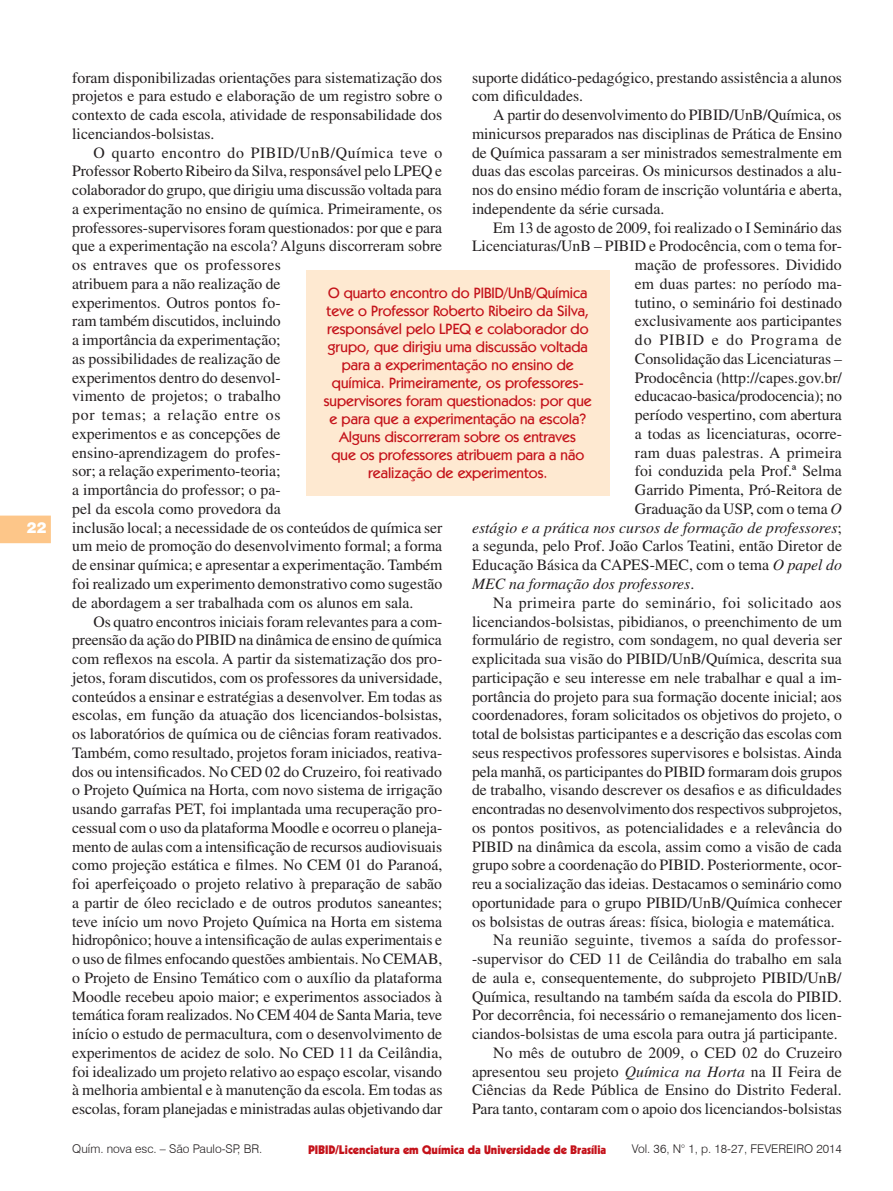
<style>
.page{position:relative;width:893px;height:1191px;background:#fff}
.page>*{position:absolute;margin:0;border:0;box-sizing:border-box;transform-origin:0 0}
.t1{font:15.75px/18.8px "Times";color:#231f20;text-align:justify}
.t2{font:italic 15.75px "Times";color:#231f20}
.t3{font:15.75px "Times";letter-spacing:.055em;color:#231f20}
.Olho{font:500 15px/18px "Kabel IT Cby BT";color:#c4121a;text-align:center}
.t4{font:900 15px "Swiss 721 BT";color:#fff}
.t5{font:300 12px "Swiss 721 BT";color:#231f20}
.t6{font:900 12px "Kabel";color:#c4121a}
.s1{font-style:italic}
.s2{font-style:normal}
</style>
<div class="page">
<svg style="left:0;top:515px;width:51px;height:28px"></svg>
<div style="left:306px;top:270px;width:303px;height:225px;background:#fee9d1"></div>
<p class="t4" style="left:27px;top:518px;width:21px">22</p>
<p class="t1" style="left:72px;top:68px;width:371px">foram disponibilizadas orientações para sistematização dos projetos e para estudo e elaboração de um registro sobre o contexto de cada escola, atividade de responsabilidade dos licenciandos-bolsistas.</p>
<p class="t1" style="left:72px;top:143px;width:372px;text-align:left;text-indent:21px">O quarto encontro do PIBID/UnB/Química teve o Professor Roberto Ribeiro da Silva, responsável pelo LPEQ e colaborador do grupo, que dirigiu uma discussão voltada para a experimentação no ensino de química. Primeiramente, os professores-supervisores foram questionados: por que e para que a experimentação na escola? Alguns discorreram sobre os entraves que os professores<br>atribuem para a não realização de<br>experimentos. Outros pontos fo-<br>ram também discutidos, incluindo<br>a importância da experimentação;<br>as possibilidades de realização de<br>experimentos dentro do desenvol-<br>vimento de projetos; o trabalho<br>por temas; a relação entre os<br>experimentos e as concepções de<br>ensino-aprendizagem do profes-<br>sor; a relação experimento-teoria;<br>a importância do professor; o pa-<br>pel da escola como provedora da<br>inclusão local; a necessidade de os conteúdos de química ser um meio de promoção do desenvolvimento formal; a forma de ensinar química; e apresentar a experimentação. Também foi realizado um experimento demonstrativo como sugestão de abordagem a ser trabalhada com os alunos em sala.</p>
<p class="t1" style="left:72px;top:612px;width:372px;text-indent:21px">Os quatro encontros iniciais foram relevantes para a com&shy;preensão da ação do PIBID na dinâmica de ensino de química com reflexos na escola. A partir da sistematização dos pro&shy;jetos, foram discutidos, com os professores da universidade, conteúdos a ensinar e estratégias a desenvolver. Em todas as escolas, em função da atuação dos licenciandos-bolsistas, os laboratórios de química ou de ciências foram reativados.<br>Também, como resultado, projetos foram iniciados, reativa&shy;dos ou intensificados. No CED 02 do Cruzeiro, foi reativado o Projeto Química na Horta, com novo sistema de irrigação usando garrafas PET, foi implantada uma recuperação pro&shy;cessual com o uso da plataforma Moodle e ocorreu o planeja&shy;mento de aulas com a intensificação de recursos audiovisuais como projeção estática e filmes. No CEM 01 do Paranoá, foi aperfeiçoado o projeto relativo à preparação de sabão a partir de óleo reciclado e de outros produtos saneantes; teve início um novo Projeto Química na Horta em sistema hidropônico; houve a intensificação de aulas experimentais e o uso de filmes enfocando questões ambientais. No CEMAB, o Projeto de Ensino Temático com o auxílio da plataforma Moodle recebeu apoio maior; e experimentos associados à temática foram realizados. No CEM 404 de Santa Maria, teve início o estudo de permacultura, com o desenvolvimento de experimentos de acidez de solo. No CED 11 da Ceilândia, foi idealizado um projeto relativo ao espaço escolar, visando à melhoria ambiental e à manutenção da escola. Em todas as escolas, foram planejadas e ministradas aulas objetivando dar</p>
<p class="t1" style="left:472px;top:68px;width:371px">suporte didático-pedagógico, prestando assistência a alunos com dificuldades.</p>
<p class="t1" style="left:472px;top:105px;width:371px;text-indent:21px">A partir do desenvolvimento do PIBID/UnB/Química, os minicursos preparados nas disciplinas de Prática de Ensino de Química passaram a ser ministrados semestralmente em duas das escolas parceiras. Os minicursos destinados a alu&shy;nos do ensino médio foram de inscrição voluntária e aberta, independente da série cursada.</p>
<p class="t1" style="left:493px;top:218px;width:350px">Em 13 de agosto de 2009, foi realizado o I Seminário das</p>
<p class="t1" style="left:472px;top:237px;width:371px">Licenciaturas/UnB – PIBID e Prodocência, com o tema for-</p>
<p class="t1" style="left:635px;top:255px;width:208px">mação de professores. Dividido</p>
<p class="t1" style="left:635px;top:274px;width:208px">em duas partes: no período ma-</p>
<p class="t1" style="left:635px;top:293px;width:208px">tutino, o seminário foi destinado</p>
<p class="t1" style="left:635px;top:312px;width:208px">exclusivamente aos participantes</p>
<p class="t3" style="left:635px;top:331px;width:208px">do PIBID e do Programa de</p>
<p class="t1" style="left:635px;top:349px;width:208px">Consolidação das Licenciaturas –</p>
<p class="t1" style="left:635px;top:368px;width:208px">Prodocência (http://capes.gov.br/</p>
<p class="t1" style="left:635px;top:387px;width:209px">educacao-basica/prodocencia); no</p>
<p class="t1" style="left:635px;top:405px;width:208px">período vespertino, com abertura</p>
<p class="t1" style="left:635px;top:424px;width:208px">a todas as licenciaturas, ocorre-</p>
<p class="t1" style="left:635px;top:443px;width:208px">ram duas palestras. A primeira</p>
<p class="t1" style="left:635px;top:462px;width:208px">foi conduzida pela Prof.ª Selma</p>
<p class="t1" style="left:635px;top:480px;width:208px">Garrido Pimenta, Pró-Reitora de</p>
<p class="t1" style="left:635px;top:499px;width:208px">Graduação da USP, com o tema <span class="s1">O</span></p>
<p class="t2" style="left:472px;top:519px;width:371px">estágio e a prática nos cursos de formação de professores<span class="s2">;</span></p>
<p class="t1" style="left:472px;top:537px;width:371px">a segunda, pelo Prof. João Carlos Teatini, então Diretor de</p>
<p class="t1" style="left:472px;top:555px;width:371px">Educação Básica da CAPES-MEC, com o tema <span class="s1">O papel do</span></p>
<p class="t2" style="left:472px;top:575px;width:224px">MEC na formação dos professores<span class="s2">.</span></p>
<p class="t1" style="left:472px;top:593px;width:372px;text-indent:21px">Na primeira parte do seminário, foi solicitado aos licenciandos-bolsistas, pibidianos, o preenchimento de um formulário de registro, com sondagem, no qual deveria ser explicitada sua visão do PIBID/UnB/Química, descrita sua participação e seu interesse em nele trabalhar e qual a im&shy;portância do projeto para sua formação docente inicial; aos coordenadores, foram solicitados os objetivos do projeto, o total de bolsistas participantes e a descrição das escolas com seus respectivos professores supervisores e bolsistas. Ainda pela manhã, os participantes do PIBID formaram dois grupos de trabalho, visando descrever os desafios e as dificuldades encontradas no desenvolvimento dos respectivos subprojetos, os pontos positivos, as potencialidades e a relevância do PIBID na dinâmica da escola, assim como a visão de cada grupo sobre a coordenação do PIBID. Posteriormente, ocor&shy;reu a socialização das ideias. Destacamos o seminário como oportunidade para o grupo PIBID/UnB/Química conhecer os bolsistas de outras áreas: física, biologia e matemática.</p>
<p class="t1" style="left:472px;top:930px;width:371px;text-indent:21px">Na reunião seguinte, tivemos a saída do professor--supervisor do CED 11 de Ceilândia do trabalho em sala de aula e, consequentemente, do subprojeto PIBID/UnB/ Química, resultando na também saída da escola do PIBID.<br>Por decorrência, foi necessário o remanejamento dos licen&shy;ciandos-bolsistas de uma escola para outra já participante.</p>
<p class="t1" style="left:472px;top:1043px;width:372px;text-indent:21px">No mês de outubro de 2009, o CED 02 do Cruzeiro apresentou seu projeto <span class="s1">Química na Horta</span> na II Feira de Ciências da Rede Pública de Ensino do Distrito Federal.<br>Para tanto, contaram com o apoio dos licenciandos-bolsistas</p>
<p class="Olho" style="left:324px;top:284px;width:270px">O quarto encontro do PIBID/UnB/Química teve o Professor Roberto Ribeiro da Silva, responsável pelo LPEQ e colaborador do grupo, que dirigiu uma discussão voltada para a experimentação no ensino de química. Primeiramente, os professores&shy;supervisores foram questionados: por que e para que a experimentação na escola?<br>Alguns discorreram sobre os entraves<br>que os professores atribuem para a não realização de experimentos.</p>
<p class="t5" style="left:72px;top:1141px;width:192px">Quím. nova esc. – São Paulo-SP, BR.</p>
<p class="t5" style="left:632px;top:1141px;width:212px">Vol. 36, N° 1, p. 18-27, FEVEREIRO 2014</p>
<p class="t6" style="left:308px;top:1141px;width:300px">PIBID/Licenciatura em Química da Universidade de Brasília</p>
</div>
